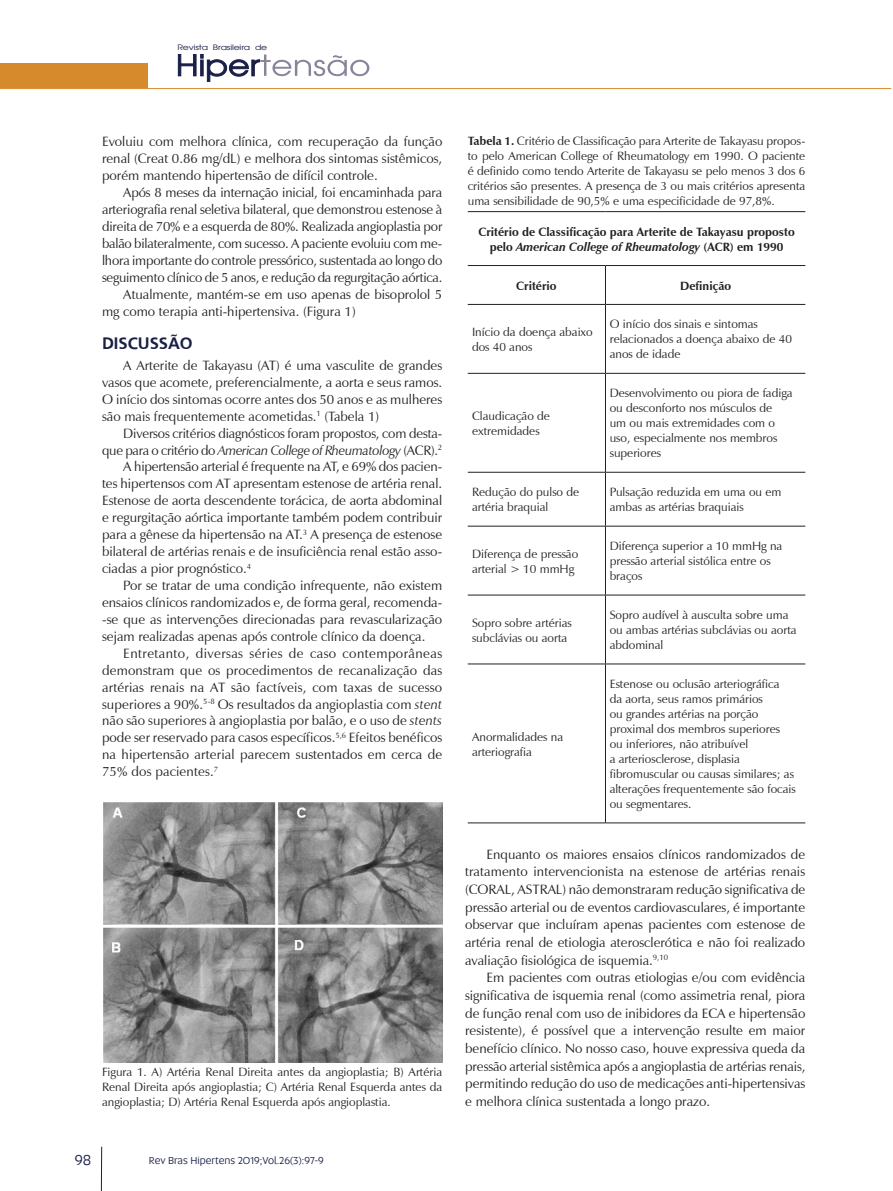
<style>
.page{position:relative;width:893px;height:1191px;background:#fff}
.page>*{position:absolute;margin:0;border:0;box-sizing:border-box;transform-origin:0 0}
.SUBTÍTULO{font:700 16.5px "Frutiger";color:#191f46}
.t1{font:15px "Altis";color:#191f46}
.TEXTO{font:13.5px/17px "Zapf Humanist 601 BT";color:#231f20;text-align:justify}
._02_TEXTO_TABELA_BAS{font:12px/15px "Zapf Humanist 601 BT";color:#231f20}
._01_TÍTULO_TABELA{font:12px/15px "Zapf Humanist 601 BT";color:#231f20;text-align:justify}
._06_-_LEGENDA_FIGURA{font:12px/15px "Zapf Humanist 601 BT";color:#231f20;text-align:justify}
._03_TEXTO_TABELA_SUB{font:700 12px/15px "Zapf Humanist 601 BT";color:#231f20;text-align:center}
._07-ITENS{font:10.5px "Altis";color:#191f46}
.t2{font:7.35px "Avant Garde Book Wd";letter-spacing:-.02em;color:#191f46}
.s1{font-style:italic}
.s2{font-weight:700}
</style>
<div class="page">
<svg style="left:178px;top:54px;width:191px;height:28px"></svg>
<hr style="left:0;top:88px;width:891px;height:1px;background:#d78a2c">
<div style="left:0;top:63px;width:147px;height:25px;background:#d78a2c"></div>
<hr style="left:101px;top:1146px;width:1px;height:45px;background:#191f46">
<hr style="left:468px;top:211px;width:137px;height:1px;background:#231f20">
<hr style="left:605px;top:211px;width:200px;height:1px;background:#231f20">
<hr style="left:468px;top:265px;width:137px;height:1px;background:#231f20">
<hr style="left:605px;top:265px;width:200px;height:1px;background:#231f20">
<hr style="left:605px;top:266px;width:1px;height:38px;background:#231f20">
<hr style="left:468px;top:304px;width:137px;height:1px;background:#231f20">
<hr style="left:605px;top:304px;width:200px;height:1px;background:#231f20">
<hr style="left:605px;top:305px;width:1px;height:68px;background:#231f20">
<hr style="left:468px;top:373px;width:137px;height:1px;background:#231f20">
<hr style="left:605px;top:373px;width:200px;height:1px;background:#231f20">
<hr style="left:605px;top:374px;width:1px;height:98px;background:#231f20">
<hr style="left:468px;top:472px;width:137px;height:1px;background:#231f20">
<hr style="left:605px;top:472px;width:200px;height:1px;background:#231f20">
<hr style="left:605px;top:472px;width:1px;height:54px;background:#231f20">
<hr style="left:468px;top:526px;width:137px;height:1px;background:#231f20">
<hr style="left:605px;top:526px;width:200px;height:1px;background:#231f20">
<hr style="left:605px;top:526px;width:1px;height:68px;background:#231f20">
<hr style="left:468px;top:594px;width:137px;height:1px;background:#231f20">
<hr style="left:605px;top:594px;width:200px;height:1px;background:#231f20">
<hr style="left:605px;top:595px;width:1px;height:68px;background:#231f20">
<hr style="left:468px;top:663px;width:137px;height:1px;background:#231f20">
<hr style="left:605px;top:663px;width:200px;height:1px;background:#231f20">
<hr style="left:605px;top:664px;width:1px;height:158px;background:#231f20">
<hr style="left:468px;top:822px;width:137px;height:1px;background:#231f20">
<hr style="left:605px;top:822px;width:200px;height:1px;background:#231f20">
<img style="left:103px;top:803px;width:339px;height:259px">
<p class="t2" style="left:177px;top:43px;width:91px">Revista Brasileira de</p>
<p class="TEXTO" style="left:102px;top:133px;width:342px">Evoluiu com melhora clínica, com recuperação da função renal (Creat 0.86 mg/dL) e melhora dos sintomas sistêmicos, porém mantendo hipertensão de difícil controle.</p>
<p class="TEXTO" style="left:102px;top:184px;width:342px;text-indent:21px">Após 8 meses da internação inicial, foi encaminhada para arteriografia renal seletiva bilateral, que demonstrou estenose à direita de 70% e a esquerda de 80%. Realizada angioplastia por balão bilateralmente, com sucesso. A paciente evoluiu com me&shy;lhora importante do controle pressórico, sustentada ao longo do seguimento clínico de 5 anos, e redução da regurgitação aórtica.</p>
<p class="TEXTO" style="left:102px;top:286px;width:342px;text-indent:21px">Atualmente, mantém-se em uso apenas de bisoprolol 5 mg como terapia anti-hipertensiva. (Figura 1)</p>
<p class="SUBTÍTULO" style="left:102px;top:333px;width:92px">DISCUSSÃO</p>
<p class="TEXTO" style="left:102px;top:357px;width:342px;text-indent:21px">A Arterite de Takayasu (AT) é uma vasculite de grandes vasos que acomete, preferencialmente, a aorta e seus ramos.<br>O início dos sintomas ocorre antes dos 50 anos e as mulheres são mais frequentemente acometidas.<sup>1</sup> (Tabela 1)</p>
<p class="TEXTO" style="left:102px;top:424px;width:342px;text-align:right">Diversos critérios diagnósticos foram propostos, com desta&shy;que para o critério do <span class="s1">American College of Rheumatology</span> (ACR).<sup>2</sup></p>
<p class="TEXTO" style="left:102px;top:458px;width:342px;text-indent:21px">A hipertensão arterial é frequente na AT, e 69% dos pacien&shy;tes hipertensos com AT apresentam estenose de artéria renal.<br>Estenose de aorta descendente torácica, de aorta abdominal e regurgitação aórtica importante também podem contribuir para a gênese da hipertensão na AT.<sup>3</sup> A presença de estenose bilateral de artérias renais e de insuficiência renal estão asso&shy;ciadas a pior prognóstico.<sup>4</sup></p>
<p class="TEXTO" style="left:102px;top:577px;width:342px;text-indent:21px">Por se tratar de uma condição infrequente, não existem ensaios clínicos randomizados e, de forma geral, recomenda--se que as intervenções direcionadas para revascularização sejam realizadas apenas após controle clínico da doença.</p>
<p class="TEXTO" style="left:102px;top:644px;width:342px;text-indent:21px">Entretanto, diversas séries de caso contemporâneas demonstram que os procedimentos de recanalização das artérias renais na AT são factíveis, com taxas de sucesso superiores a 90%.<sup>5-8</sup> Os resultados da angioplastia com <span class="s1">stent </span>não são superiores à angioplastia por balão, e o uso de <span class="s1">stents </span>pode ser reservado para casos específicos.<sup>5,6</sup> Efeitos benéficos na hipertensão arterial parecem sustentados em cerca de 75% dos pacientes.<sup>7</sup></p>
<p class="_06_-_LEGENDA_FIGURA" style="left:102px;top:1064px;width:342px">Figura 1. A) Artéria Renal Direita antes da angioplastia; B) Artéria Renal Direita após angioplastia; C) Artéria Renal Esquerda antes da angioplastia; D) Artéria Renal Esquerda após angioplastia.</p>
<p class="t1" style="left:75px;top:1149px;width:18px">98</p>
<p class="_07-ITENS" style="left:149px;top:1153px;width:177px">Rev Bras Hipertens 2019;Vol.26(3):97-9</p>
<p class="_01_TÍTULO_TABELA" style="left:468px;top:134px;width:339px"><span class="s2">Tabela 1.</span> Critério de Classificação para Arterite de Takayasu propos&shy;to pelo American College of Rheumatology em 1990. O paciente é definido como tendo Arterite de Takayasu se pelo menos 3 dos 6 critérios são presentes. A presença de 3 ou mais critérios apresenta uma sensibilidade de 90,5% e uma especificidade de 97,8%.</p>
<p class="_03_TEXTO_TABELA_SUB" style="left:478px;top:224px;width:318px">Critério de Classificação para Arterite de Takayasu proposto pelo <span class="s1">American College of Rheumatology</span> (ACR) em 1990</p>
<p class="_03_TEXTO_TABELA_SUB" style="left:516px;top:278px;width:42px">Critério</p>
<p class="_03_TEXTO_TABELA_SUB" style="left:680px;top:278px;width:52px">Definição</p>
<p class="_02_TEXTO_TABELA_BAS" style="left:472px;top:324px;width:122px">Início da doença abaixo dos 40 anos</p>
<p class="_02_TEXTO_TABELA_BAS" style="left:610px;top:317px;width:184px">O início dos sinais e sintomas relacionados a doença abaixo de 40 anos de idade</p>
<p class="_02_TEXTO_TABELA_BAS" style="left:472px;top:408px;width:80px">Claudicação de extremidades</p>
<p class="_02_TEXTO_TABELA_BAS" style="left:610px;top:386px;width:184px">Desenvolvimento ou piora de fadiga ou desconforto nos músculos de<br>um ou mais extremidades com o uso, especialmente nos membros superiores</p>
<p class="_02_TEXTO_TABELA_BAS" style="left:472px;top:484px;width:109px">Redução do pulso de artéria braquial</p>
<p class="_02_TEXTO_TABELA_BAS" style="left:610px;top:484px;width:173px">Pulsação reduzida em uma ou em ambas as artérias braquiais</p>
<p class="_02_TEXTO_TABELA_BAS" style="left:472px;top:546px;width:108px">Diferença de pressão arterial &gt; 10 mmHg</p>
<p class="_02_TEXTO_TABELA_BAS" style="left:610px;top:538px;width:174px">Diferença superior a 10 mmHg na pressão arterial sistólica entre os braços</p>
<p class="_02_TEXTO_TABELA_BAS" style="left:472px;top:615px;width:101px">Sopro sobre artérias subclávias ou aorta</p>
<p class="_02_TEXTO_TABELA_BAS" style="left:610px;top:607px;width:188px">Sopro audível à ausculta sobre uma ou ambas artérias subclávias ou aorta abdominal</p>
<p class="_02_TEXTO_TABELA_BAS" style="left:472px;top:729px;width:93px">Anormalidades na arteriografia</p>
<p class="_02_TEXTO_TABELA_BAS" style="left:610px;top:676px;width:188px">Estenose ou oclusão arteriográfica<br>da aorta, seus ramos primários<br>ou grandes artérias na porção proximal dos membros superiores ou inferiores, não atribuível<br>a arteriosclerose, displasia fibromuscular ou causas similares; as alterações frequentemente são focais ou segmentares.</p>
<p class="TEXTO" style="left:465px;top:845px;width:342px;line-height:17.7px;text-indent:21px">Enquanto os maiores ensaios clínicos randomizados de tratamento intervencionista na estenose de artérias renais (CORAL, ASTRAL) não demonstraram redução significativa de pressão arterial ou de eventos cardiovasculares, é importante observar que incluíram apenas pacientes com estenose de artéria renal de etiologia aterosclerótica e não foi realizado avaliação fisiológica de isquemia.<sup>9,10</sup></p>
<p class="TEXTO" style="left:465px;top:969px;width:342px;line-height:17.7px;text-indent:21px">Em pacientes com outras etiologias e/ou com evidência significativa de isquemia renal (como assimetria renal, piora de função renal com uso de inibidores da ECA e hipertensão resistente), é possível que a intervenção resulte em maior benefício clínico. No nosso caso, houve expressiva queda da pressão arterial sistêmica após a angioplastia de artérias renais, permitindo redução do uso de medicações anti-hipertensivas e melhora clínica sustentada a longo prazo.</p>
</div>
